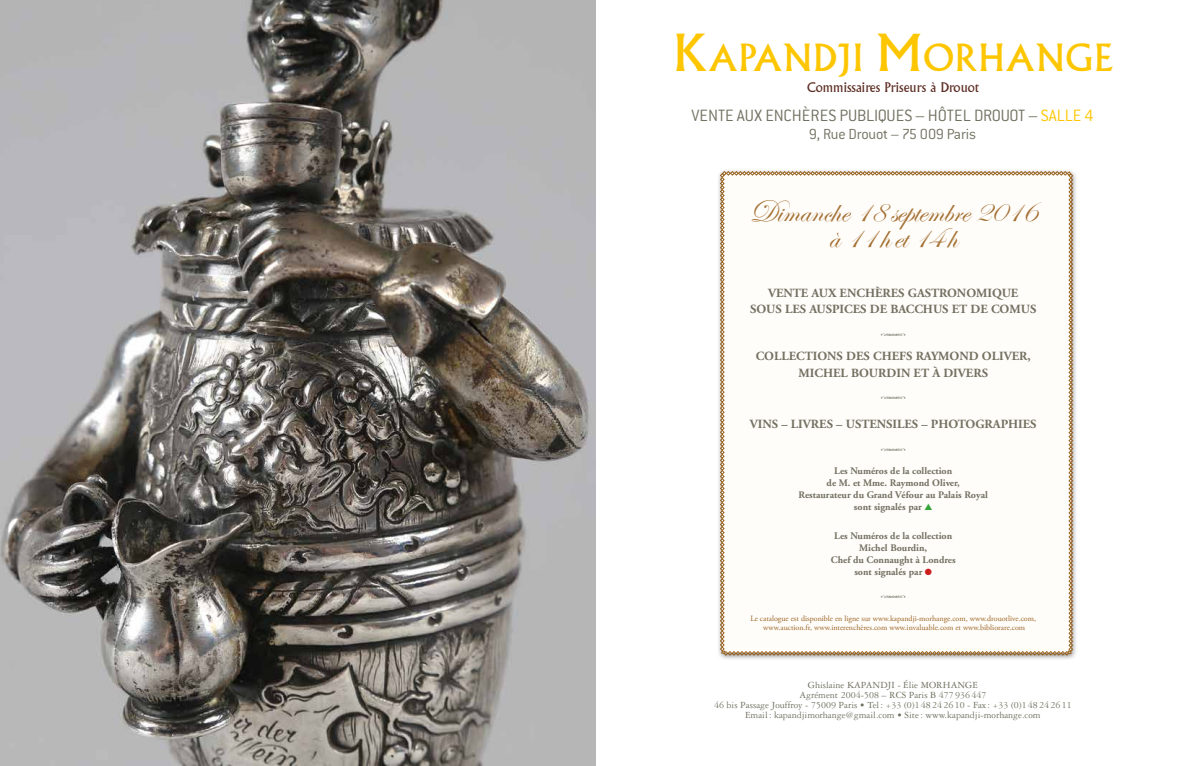
<style>
.page{position:relative;width:1191px;height:766px;background:#fff}
.page>*{position:absolute;margin:0;border:0;box-sizing:border-box;transform-origin:0 0}
.t1{font:36.5px "Albertus";letter-spacing:.03em;color:#fdc600}
.t2{font:32px/26px "Edwardian Script ITC";color:#a47134;text-align:center}
.t3{font:300 18px "Conduit ITC";color:#727161}
.t4{font:300 16px "Conduit ITC";letter-spacing:-.01em;color:#727161}
.t5{font:13px "Albertus";color:#5d2e24}
.t6{font:700 12.5px/16px "Adobe Garamond";color:#727161;text-align:center}
.t7{font:10px/10px "Garamond Three";color:#727161;text-align:center}
.t8{font:700 10px/12px "Adobe Garamond";color:#727161;text-align:center}
.t9{font:8px/8.5px "Adobe Garamond Pro";color:#9b6524;text-align:center}
.s1{font-size:49.8px}
.s2{color:#fdc600}
.s3{color:#34a73a}
.s4{color:#cc1f1d}
</style>
<div class="page">
<div style="left:716px;top:167px;width:362px;height:494px;background:#000;opacity:.5"></div>
<img style="left:0;top:0;width:595px;height:765px">
<svg style="left:720px;top:171px;width:353px;height:484px"></svg>
<h1 class="t1" style="left:673px;top:36px;width:441px"><span class="s1">K</span>APANDJI <span class="s1">M</span>ORHANGE</h1>
<h3 class="t5" style="left:807px;top:79px;width:173px">Commissaires Priseurs à Drouot</h3>
<h3 class="t3" style="left:691px;top:105px;width:404px">VENTE AUX ENCHÈRES PUBLIQUES – HÔTEL DROUOT – <span class="s2">SALLE 4</span></h3>
<h3 class="t4" style="left:808px;top:125px;width:169px">9, Rue Drouot – 75 009 Paris</h3>
<h2 class="t2" style="left:749px;top:199px;width:288px">Dimanche 18 septembre 2016 à 11het 14h</h2>
<p class="t6" style="left:750px;top:285px;width:288px">VENTE AUX ENCHÈRES GASTRONOMIQUE<br>SOUS LES AUSPICES DE BACCHUS ET DE COMUS</p>
<p class="t6" style="left:755px;top:348px;width:276px">COLLECTIONS DES CHEFS RAYMOND OLIVER,<br>MICHEL BOURDIN ET À DIVERS</p>
<p class="t6" style="left:750px;top:416px;width:288px">VINS – LIVRES – USTENSILES – PHOTOGRAPHIES</p>
<p class="t8" style="left:798px;top:465px;width:191px">Les Numéros de la collection<br>de M. et Mme. Raymond Oliver,<br>Restaurateur du Grand Véfour au Palais Royal sont signalés par <span class="s3">▲</span></p>
<p class="t8" style="left:830px;top:530px;width:126px">Les Numéros de la collection<br>Michel Bourdin,<br>Chef du Connaught à Londres sont signalés par <span class="s4">●</span></p>
<p class="t9" style="left:750px;top:614px;width:287px">Le catalogue est disponible en ligne sur www.kapandji-morhange.com, www.drouotlive.com, www.auction.fr, www.interenchères.com www.invaluable.com et www.bibliorare.com</p>
<p class="t7" style="left:714px;top:679px;width:359px">Ghislaine KAPANDJI - Élie MORHANGE<br>Agrément 2004-508 – RCS Paris B 477936447<br>46 bis Passage Jouffroy - 75009 Paris • Tel: +33 (0)1 48 24 26 10 - Fax : +33 (0)148242611<br>Email: kapandjimorhange@gmail.com • Site: www.kapandji-morhange.com</p>
</div>
